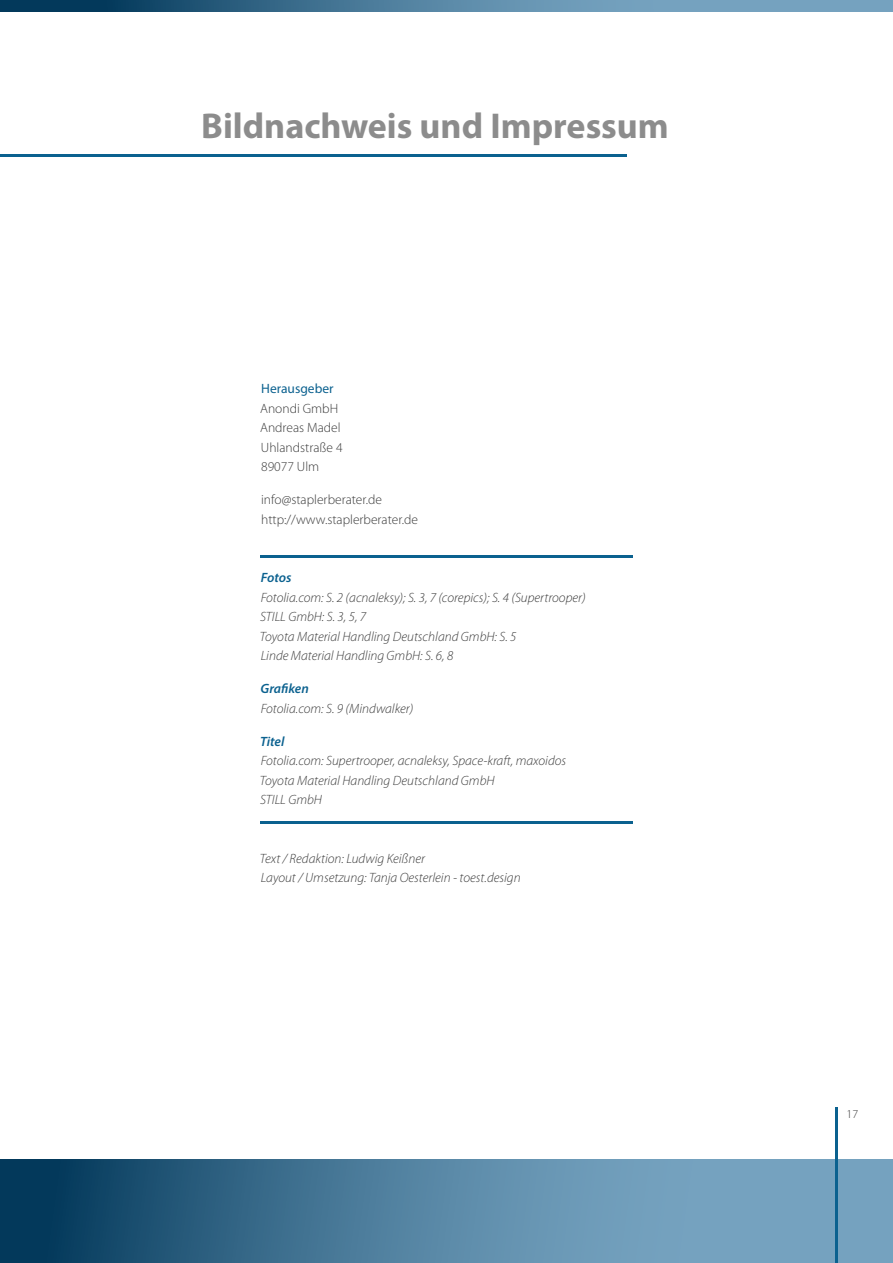
<style>
.page{position:relative;width:893px;height:1263px;background:#fff}
.page>*{position:absolute;margin:0;border:0;box-sizing:border-box;transform-origin:0 0}
.t1{font:700 36px "Myriad Pro";color:#8c8c8c}
.t2{font:italic 300 13.5px/19.5px "Myriad Pro";color:#3c3c3c}
.t3{font:300 13.5px/19.5px "Myriad Pro";color:#3c3c3c}
.t4{font:italic 600 13.5px "Myriad Pro";color:#0b618f}
.t5{font:13.5px "Myriad Pro";color:#0b618f}
.t6{font:300 12px "Myriad Pro";color:#3c3c3c}
</style>
<div class="page">
<hr style="left:0;top:154px;width:626px;height:3px;background:#0b618f">
<hr style="left:260px;top:556px;width:372px;height:2px;background:#0b618f">
<hr style="left:260px;top:821px;width:372px;height:3px;background:#0b618f">
<svg style="left:0;top:0;width:893px;height:12px"></svg>
<svg style="left:0;top:1159px;width:893px;height:104px"></svg>
<hr style="left:836px;top:1108px;width:2px;height:155px;background:#0b618f">
<h1 class="t1" style="left:201px;top:102px;width:469px">Bildnachweis und I mpressum</h1>
<p class="t5" style="left:261px;top:380px;width:74px">Herausgeber</p>
<p class="t3" style="left:260px;top:398px;width:84px">Anondi GmbH<br>Andreas Madel<br>Uhlandstraße 4<br>89077 Ulm</p>
<p class="t3" style="left:261px;top:490px;width:158px">info@staplerberater.de http://www.staplerberater.de</p>
<p class="t4" style="left:261px;top:569px;width:32px">Fotos</p>
<p class="t2" style="left:260px;top:587px;width:327px">Fotolia.com: S. 2 (acnaleksy); S. 3, 7 (corepics); S. 4 (Supertrooper)<br>STILL GmbH: S. 3, 5, 7<br>Toyota Material Handling Deutschland GmbH: S. 5<br>Linde Material Handling GmbH: S. 6, 8</p>
<p class="t4" style="left:261px;top:680px;width:50px">Grafiken</p>
<p class="t2" style="left:261px;top:698px;width:154px">Fotolia.com: S. 9 (Mindwalker)</p>
<p class="t4" style="left:260px;top:732px;width:26px">Titel</p>
<p class="t2" style="left:260px;top:751px;width:308px">Fotolia.com: Supertrooper, acnaleksy, Space-kraft, maxoidos<br>Toyota Material Handling Deutschland GmbH<br>STILL GmbH</p>
<p class="t2" style="left:260px;top:848px;width:262px">Text / Redaktion: Ludwig Keißner<br>Layout / Umsetzung: Tanja Oesterlein - toest.design</p>
<p class="t6" style="left:846px;top:1106px;width:13px">17</p>
</div>
